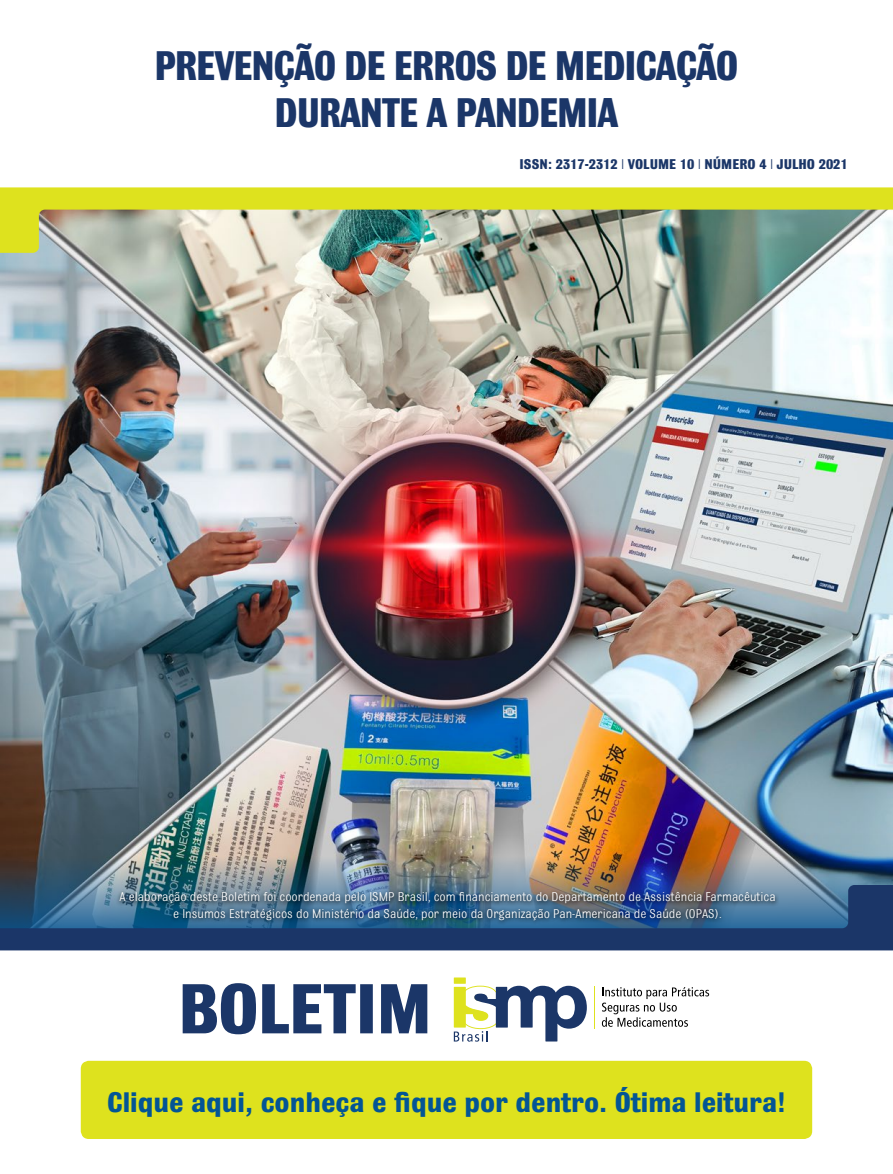
<style>
.page{position:relative;width:893px;height:1174px;background:#fff}
.page>*{position:absolute;margin:0;border:0;box-sizing:border-box;transform-origin:0 0}
.título_abertura{font:700 43.8px/46.7px "Bulldog";letter-spacing:-.03em;color:#1b3668;text-align:center;scale:.95 1}
.t1{font:700 30px "Bulldog";color:#035595}
.t2{font:700 15px "Bulldog";color:#1b3668}
.t3{font:13.5px/16.2px "Bulldog";color:#fff;text-align:center}
</style>
<div class="page">
<img style="left:0;top:253px;width:893px;height:582px">
<img style="left:0;top:835px;width:893px;height:50px">
<svg style="left:454px;top:977px;width:133px;height:64px"></svg>
<svg style="left:602px;top:987px;width:107px;height:39px"></svg>
<hr style="left:594px;top:985px;width:1px;height:43px;background:#dee21e">
<svg style="left:183px;top:983px;width:244px;height:51px"></svg>
<svg style="left:0;top:885px;width:893px;height:65px;background:#2b4b77"></svg>
<img style="left:0;top:187px;width:893px;height:66px">
<div style="left:81px;top:1060px;width:731px;height:79px;background:#dee21e;border-radius:8px"></div>
<div style="left:115px;top:889px;width:664px;height:36px;background:#000;opacity:.9"></div>
<p class="título_abertura" style="left:155px;top:42px;width:616px">PREVENÇÃO DE ERROS DE MEDICAÇÃO<br>DURANTE A PANDEMIA</p>
<p class="t2" style="left:520px;top:157px;width:330px">ISSN: 2317-2312 | VOLUME 10 | NÚMERO 4 | JULHO 2021</p>
<p class="t3" style="left:119px;top:888px;width:658px">A elaboração deste Boletim foi coordenada pelo ISMP Brasil, com financiamento do Departamento de Assistência Farmacêutica e Insumos Estratégicos do Ministério da Saúde, por meio da Organização Pan-Americana de Saúde (OPAS).</p>
<p class="t1" style="left:107px;top:1087px;width:680px">Clique aqui, conheça e fique por dentro. Ótima leitura!</p>
</div>
